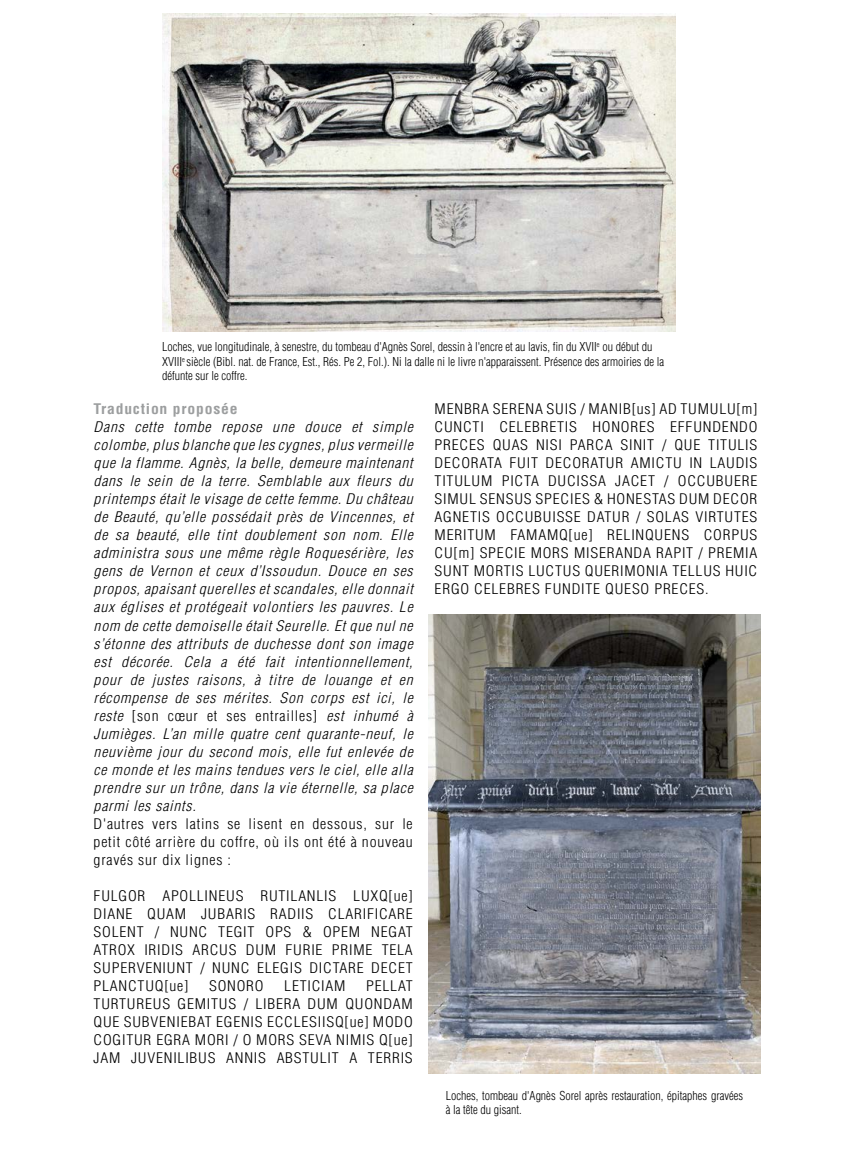
<style>
.page{position:relative;width:851px;height:1149px;background:#fff}
.page>*{position:absolute;margin:0;border:0;box-sizing:border-box;transform-origin:0 0}
.t1{font:italic 300 condensed 14.25px/18px "Helvetica";letter-spacing:.05em;color:#000;text-align:justify;scale:1.1 1}
.t2{font:300 condensed 14.25px/18px "Helvetica";letter-spacing:.05em;color:#000;text-align:justify;scale:1.1 1}
.t3{font:700 condensed 14.25px "Helvetica";letter-spacing:.05em;color:#9c9e9f;scale:1.1 1}
.t4{font:300 condensed 12px/14.4px "Helvetica";color:#000}
.s1{font-style:normal}
</style>
<div class="page">
<img style="left:428px;top:614px;width:332px;height:459px">
<img style="left:162px;top:14px;width:513px;height:317px">
<p class="t4" style="left:162px;top:339px;width:503px">Loches, vue longitudinale, à senestre, du tombeau d'Agnès Sorel, dessin à l'encre et au lavis, fin du XVII<sup>e</sup> ou début du<br>XVIII<sup>e</sup> siècle (Bibl. nat. de France, Est., Rés. Pe 2, Fol.). Ni la dalle ni le livre n'apparaissent. Présence des armoiries de la défunte sur le coffre.</p>
<p class="t3" style="left:94px;top:400px;width:132px">Traduction proposée</p>
<p class="t1" style="left:94px;top:418px;width:292px">Dans cette tombe repose une douce et simple colombe, plus blanche que les cygnes, plus vermeille que la flamme. Agnès, la belle, demeure maintenant dans le sein de la terre. Semblable aux fleurs du printemps était le visage de cette femme. Du château de Beauté, qu’elle possédait près de Vincennes, et de sa beauté, elle tint doublement son nom. Elle administra sous une même règle Roquesérière, les gens de Vernon et ceux d’Issoudun. Douce en ses propos, apaisant querelles et scandales, elle donnait aux églises et protégeait volontiers les pauvres. Le nom de cette demoiselle était Seurelle. Et que nul ne s’étonne des attributs de duchesse dont son image est décorée. Cela a été fait intentionnellement, pour de justes raisons, à titre de louange et en récompense de ses mérites. Son corps est ici, le reste <span class="s1">[son cœur et ses entrailles]</span> est inhumé à Jumièges. L’an mille quatre cent quarante-neuf, le neuvième jour du second mois, elle fut enlevée de ce monde et les mains tendues vers le ciel, elle alla prendre sur un trône, dans la vie éternelle, sa place parmi les saints.</p>
<p class="t2" style="left:94px;top:814px;width:292px">D'autres vers latins se lisent en dessous, sur le petit côté arrière du coffre, où ils ont été à nouveau gravés sur dix lignes :</p>
<p class="t2" style="left:94px;top:886px;width:291px">FULGOR APOLLINEUS RUTILANLIS LUXQ[ue] DIANE QUAM JUBARIS RADIIS CLARIFICARE SOLENT / NUNC TEGIT OPS &amp; OPEM NEGAT ATROX IRIDIS ARCUS DUM FURIE PRIME TELA SUPERVENIUNT / NUNC ELEGIS DICTARE DECET PLANCTUQ[ue]</p>
<p class="t2" style="left:209px;top:976px;width:51px">SONORO</p>
<p class="t2" style="left:284px;top:976px;width:57px">LETICIAM</p>
<p class="t2" style="left:94px;top:976px;width:291px;text-indent:272px">PELLAT TURTUREUS GEMITUS / LIBERA DUM QUONDAM QUE SUBVENIEBAT EGENIS ECCLESIISQ[ue] MODO COGITUR EGRA MORI / O MORS SEVA NIMIS Q[ue] JAM JUVENILIBUS ANNIS ABSTULIT A TERRIS</p>
<p class="t2" style="left:434px;top:400px;width:295px">MENBRA SERENA SUIS / MANIB[us] AD TUMULU[m] CUNCTI CELEBRETIS HONORES EFFUNDENDO PRECES QUAS NISI PARCA SINIT / QUE TITULIS DECORATA FUIT DECORATUR AMICTU IN LAUDIS TITULUM PICTA DUCISSA JACET / OCCUBUERE SIMUL SENSUS SPECIES &amp; HONESTAS DUM DECOR AGNETIS OCCUBUISSE DATUR / SOLAS VIRTUTES MERITUM FAMAMQ[ue] RELINQUENS CORPUS CU[m] SPECIE MORS MISERANDA RAPIT / PREMIA SUNT MORTIS LUCTUS QUERIMONIA TELLUS HUIC ERGO CELEBRES FUNDITE QUESO PRECES.</p>
<p class="t4" style="left:446px;top:1087px;width:299px">Loches, tombeau d'Agnès Sorel après restauration, épitaphes gravées à la tête du gisant.</p>
</div>
